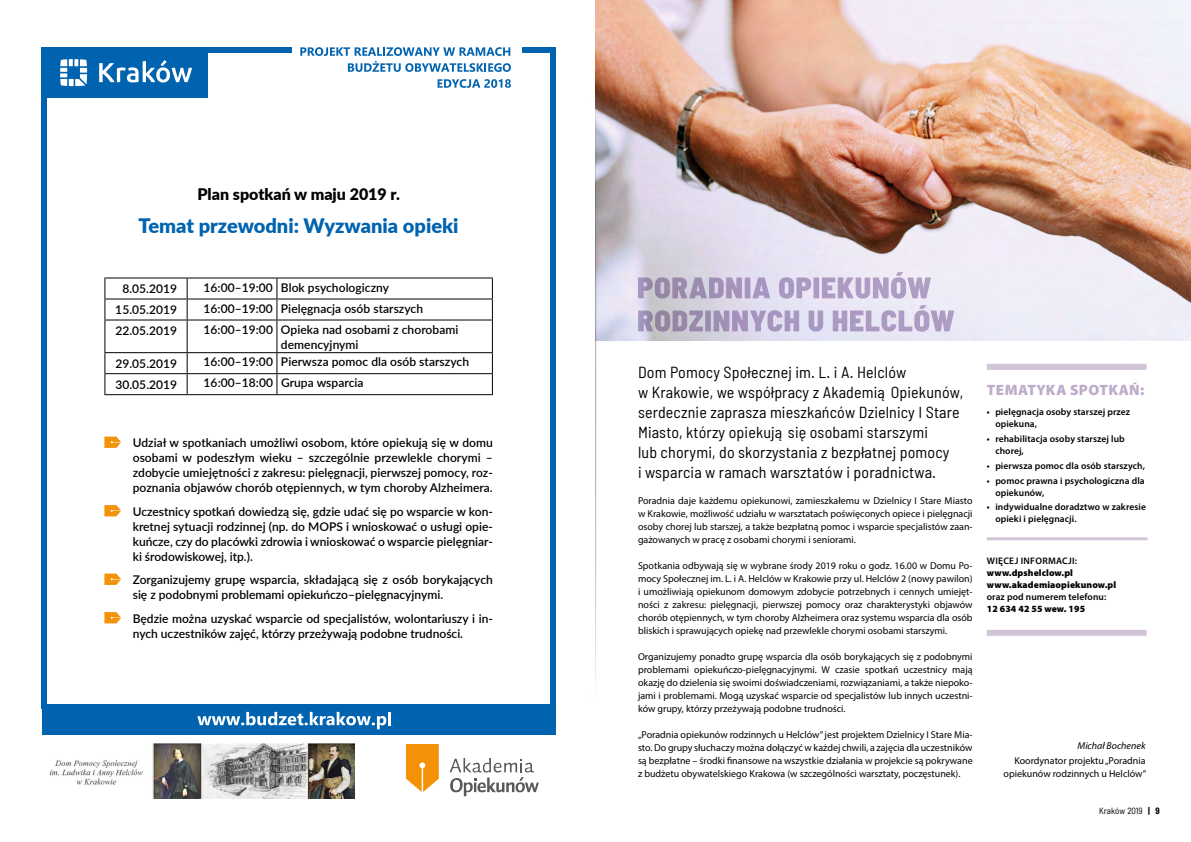
<style>
.page{position:relative;width:1191px;height:842px;background:#fff}
.page>*{position:absolute;margin:0;border:0;box-sizing:border-box;transform-origin:0 0}
.t1{font:900 20px "Lato";color:#0063af}
.t2{font:semi-condensed 16px/20px "Barlow";letter-spacing:.01em;color:#000}
.t3{font:900 16px "Lato";color:#000}
.t4{font:900 15px "Myriad Pro";letter-spacing:.03em;color:#bdabcb}
.t5{font:600 12px/15px "Lato";color:#000}
.t6{font:10px/13px "Myriad Pro";color:#000;text-align:justify}
.t7{font:italic 10px "Myriad Pro";color:#000}
.t8{font:600 9.5px/12px "Myriad Pro";letter-spacing:.01em;color:#000}
.t9{font:900 9.5px/12px "Myriad Pro";letter-spacing:.01em;color:#000}
.t10{font:600 9.5px "Myriad Pro";letter-spacing:.03em;color:#000}
.t11{font:semi-condensed 9px "Barlow";color:#000}
.s1{font-weight:700}
</style>
<div class="page">
<img style="left:595px;top:0;width:596px;height:341px">
<div style="left:986px;top:364px;width:160px;height:6px;background:#d2c4d7"></div>
<div style="left:986px;top:630px;width:160px;height:6px;background:#d2c4d7"></div>
<hr style="left:986px;top:537px;width:161px;height:3px;background:#d2c4d7">
<svg style="left:638px;top:305px;width:316px;height:27px;background:#c3bad4"></svg>
<svg style="left:638px;top:272px;width:293px;height:27px;background:#c5bad4"></svg>
<div style="left:42px;top:47px;width:249px;height:5px;background:#0063af"></div>
<div style="left:522px;top:47px;width:33px;height:5px;background:#0063af"></div>
<div style="left:42px;top:47px;width:166px;height:51px;background:#0063af"></div>
<svg style="left:60px;top:59px;width:132px;height:27px"></svg>
<div style="left:42px;top:47px;width:5px;height:661px;background:#0063af"></div>
<div style="left:550px;top:47px;width:5px;height:674px;background:#0063af"></div>
<div style="left:42px;top:704px;width:513px;height:30px;background:#0063af"></div>
<svg style="left:300px;top:47px;width:211px;height:25px"></svg>
<svg style="left:437px;top:79px;width:74px;height:9px"></svg>
<svg style="left:197px;top:712px;width:194px;height:17px"></svg>
<img style="left:49px;top:743px;width:305px;height:55px">
<svg style="left:406px;top:744px;width:133px;height:52px"></svg>
<hr style="left:104px;top:277px;width:83px;height:1px;background:#000">
<hr style="left:187px;top:277px;width:90px;height:1px;background:#000">
<hr style="left:277px;top:277px;width:216px;height:1px;background:#000">
<hr style="left:104px;top:298px;width:83px;height:1px;background:#000">
<svg style="left:104px;top:278px;width:1px;height:41px"></svg>
<hr style="left:187px;top:298px;width:90px;height:1px;background:#000">
<svg style="left:187px;top:278px;width:1px;height:41px"></svg>
<hr style="left:277px;top:298px;width:216px;height:1px;background:#000">
<svg style="left:276px;top:278px;width:1px;height:41px"></svg>
<svg style="left:492px;top:278px;width:1px;height:41px"></svg>
<hr style="left:104px;top:319px;width:83px;height:1px;background:#000">
<hr style="left:104px;top:320px;width:1px;height:32px;background:#000">
<hr style="left:187px;top:319px;width:90px;height:1px;background:#000">
<hr style="left:187px;top:320px;width:1px;height:32px;background:#000">
<hr style="left:277px;top:319px;width:216px;height:1px;background:#000">
<hr style="left:276px;top:320px;width:1px;height:32px;background:#000">
<hr style="left:492px;top:320px;width:1px;height:32px;background:#000">
<hr style="left:104px;top:352px;width:83px;height:1px;background:#000">
<hr style="left:187px;top:352px;width:90px;height:1px;background:#000">
<hr style="left:277px;top:352px;width:216px;height:1px;background:#000">
<hr style="left:104px;top:373px;width:83px;height:1px;background:#000">
<svg style="left:104px;top:353px;width:1px;height:41px"></svg>
<hr style="left:187px;top:373px;width:90px;height:1px;background:#000">
<svg style="left:187px;top:353px;width:1px;height:41px"></svg>
<hr style="left:277px;top:373px;width:216px;height:1px;background:#000">
<svg style="left:276px;top:353px;width:1px;height:41px"></svg>
<svg style="left:492px;top:353px;width:1px;height:41px"></svg>
<hr style="left:104px;top:394px;width:83px;height:1px;background:#000">
<hr style="left:187px;top:394px;width:90px;height:1px;background:#000">
<hr style="left:277px;top:394px;width:216px;height:1px;background:#000">
<svg style="left:104px;top:437px;width:17px;height:11px"></svg>
<svg style="left:104px;top:505px;width:17px;height:11px"></svg>
<svg style="left:104px;top:574px;width:17px;height:11px"></svg>
<svg style="left:104px;top:612px;width:17px;height:11px"></svg>
<img style="left:595px;top:50px;width:10px;height:634px">
<h2 class="t3" style="left:197px;top:182px;width:204px">Plan spotkań w maju 2019 r.</h2>
<h1 class="t1" style="left:139px;top:210px;width:321px">Temat przewodni: Wyzwania opieki</h1>
<p class="t5" style="left:122px;top:281px;width:56px">8.05.2019</p>
<p class="t5" style="left:204px;top:279px;width:187px">16:00–19:00 Blok psychologiczny</p>
<p class="t5" style="left:115px;top:302px;width:63px">15.05.2019</p>
<p class="t5" style="left:204px;top:300px;width:221px">16:00–19:00 Pielęgnacja osób starszych</p>
<p class="t5" style="left:115px;top:323px;width:63px">22.05.2019</p>
<p class="t5" style="left:281px;top:321px;width:179px;text-indent:-77px">16:00–19:00 Opieka nad osobami z chorobami demencyjnymi</p>
<p class="t5" style="left:115px;top:356px;width:63px">29.05.2019</p>
<p class="t5" style="left:204px;top:354px;width:267px">16:00–19:00 Pierwsza pomoc dla osób starszych</p>
<p class="t5" style="left:115px;top:377px;width:63px">30.05.2019</p>
<p class="t5" style="left:204px;top:375px;width:161px">16:00–18:00 Grupa wsparcia</p>
<p class="t5" style="left:133px;top:435px;width:362px;text-align:justify">Udział w spotkaniach umożliwi osobom, które opiekują się w domu osobami w podeszłym wieku – szczególnie przewlekle chorymi – zdobycie umiejętności z zakresu: pielęgnacji, pierwszej pomocy, roz&shy;poznania objawów chorób otępiennych, w tym choroby Alzheimera.</p>
<p class="t5" style="left:133px;top:503px;width:361px;text-align:justify">Uczestnicy spotkań dowiedzą się, gdzie udać się po wsparcie w kon&shy;kretnej sytuacji rodzinnej (np. do MOPS i wnioskować o usługi opie&shy;kuńcze, czy do placówki zdrowia i wnioskować o wsparcie pielęgniar&shy;ki środowiskowej, itp.).</p>
<p class="t5" style="left:133px;top:572px;width:361px">Zorganizujemy grupę wsparcia, składającą się z osób borykających się z podobnymi problemami opiekuńczo–pielęgnacyjnymi.</p>
<p class="t5" style="left:133px;top:610px;width:361px">Będzie można uzyskać wsparcie od specjalistów, wolontariuszy i in&shy;nych uczestników zajęć, którzy przeżywają podobne trudności.</p>
<p class="t2" style="left:638px;top:361px;width:327px">Dom Pomocy Społecznej im. L. i A. Helclów<br>w Krakowie, we współpracy z Akademią Opiekunów, serdecznie zaprasza mieszkańców Dzielnicy I Stare Miasto, którzy opiekują się osobami starszymi<br>lub chorymi, do skorzystania z bezpłatnej pomocy<br>i wsparcia w ramach warsztatów i poradnictwa.</p>
<p class="t6" style="left:638px;top:494px;width:336px">Poradnia daje każdemu opiekunowi, zamieszkałemu w Dzielnicy I Stare Miasto w Krakowie, możliwość udziału w warsztatach poświęconych opiece i pielęgnacji osoby chorej lub starszej, a także bezpłatną pomoc i wsparcie specjalistów zaan&shy;gażowanych w pracę z osobami chorymi i seniorami.</p>
<p class="t6" style="left:638px;top:559px;width:336px">Spotkania odbywają się w wybrane środy 2019 roku o godz. 16.00 w Domu Po&shy;mocy Społecznej im. L. i A. Helclów w Krakowie przy ul. Helclów 2 (nowy pawilon) i umożliwiają opiekunom domowym zdobycie potrzebnych i cennych umiejęt&shy;ności z zakresu: pielęgnacji, pierwszej pomocy oraz charakterystyki objawów chorób otępiennych, w tym choroby Alzheimera oraz systemu wsparcia dla osób bliskich i sprawujących opiekę nad przewlekle chorymi osobami starszymi.</p>
<p class="t6" style="left:638px;top:650px;width:336px">Organizujemy ponadto grupę wsparcia dla osób borykających się z podobnymi problemami opiekuńczo-pielęgnacyjnymi. W czasie spotkań uczestnicy mają okazję do dzielenia się swoimi doświadczeniami, rozwiązaniami, a także niepoko&shy;jami i problemami. Mogą uzyskać wsparcie od specjalistów lub innych uczestni&shy;ków grupy, którzy przeżywają podobne trudności.</p>
<p class="t6" style="left:638px;top:728px;width:336px">„Poradnia opiekunów rodzinnych u Helclów” jest projektem Dzielnicy I Stare Mia&shy;sto. Do grupy słuchaczy można dołączyć w każdej chwili, a zajęcia dla uczestników są bezpłatne – środki finansowe na wszystkie działania w projekcie są pokrywane z budżetu obywatelskiego Krakowa (w szczególności warsztaty, poczęstunek).</p>
<h3 class="t4" style="left:987px;top:381px;width:159px">TEMATYKA SPOTKAŃ:</h3>
<p class="t8" style="left:995px;top:406px;width:136px;text-indent:-9px">• pielęgnacja osoby starszej przez opiekuna,</p>
<p class="t8" style="left:995px;top:432px;width:131px;text-indent:-9px">• rehabilitacja osoby starszej lub chorej,</p>
<p class="t8" style="left:986px;top:459px;width:160px">• pierwsza pomoc dla osób starszych,</p>
<p class="t8" style="left:995px;top:474px;width:151px;text-indent:-9px">• pomoc prawna i psychologiczna dla opiekunów,</p>
<p class="t8" style="left:995px;top:501px;width:152px;text-indent:-9px">• indywidualne doradztwo w zakresie opieki i pielęgnacji.</p>
<p class="t10" style="left:987px;top:555px;width:92px">WIĘCEJ INFORMACJI:</p>
<p class="t9" style="left:986px;top:567px;width:131px">www.dpshelclow.pl www.akademiaopiekunow.pl</p>
<p class="t8" style="left:986px;top:591px;width:121px">oraz pod numerem telefonu:</p>
<p class="t9" style="left:986px;top:603px;width:100px">12 634 42 55 wew. 195</p>
<p class="t7" style="left:1077px;top:739px;width:70px">Michał Bochenek</p>
<p class="t6" style="left:1003px;top:754px;width:144px;text-align:right">Koordynator projektu „Poradnia opiekunów rodzinnych u Helclów”</p>
<p class="t11" style="left:1099px;top:805px;width:62px">Kraków 2019 <span class="s1">| 9</span></p>
</div>
